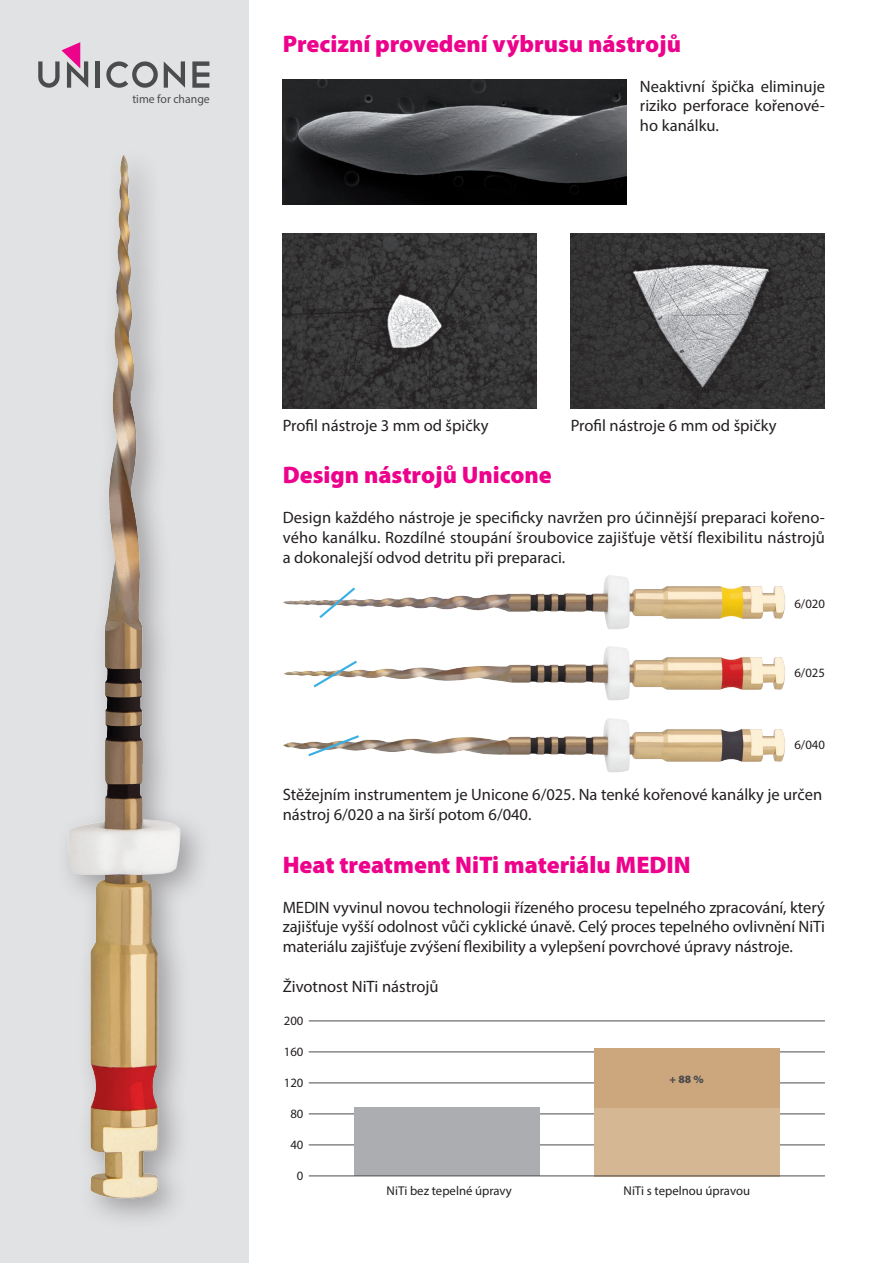
<style>
.page{position:relative;width:893px;height:1263px;background:#fff}
.page>*{position:absolute;margin:0;border:0;box-sizing:border-box;transform-origin:0 0}
.t1{font:900 24px "Myriad Pro";color:#ed028c}
.t2{font:16.5px/19.8px "Myriad Pro";color:#231f20;text-align:justify}
.t3{font:12.75px "Myriad Pro";color:#231f20}
.t4{font:12px "Myriad Pro";color:#4b4c4d}
.t5{font:900 11.25px "Myriad Pro";color:#4b4c4d}
</style>
<div class="page">
<hr style="left:309px;top:1144px;width:516px;height:1px;background:#4b4c4d">
<hr style="left:309px;top:1113px;width:516px;height:1px;background:#4b4c4d">
<hr style="left:309px;top:1082px;width:516px;height:1px;background:#4b4c4d">
<hr style="left:309px;top:1051px;width:516px;height:1px;background:#4b4c4d">
<hr style="left:309px;top:1020px;width:516px;height:1px;background:#4b4c4d">
<div style="left:0;top:0;width:249px;height:1263px;background:#e1e2e4"></div>
<img style="left:283px;top:575px;width:502px;height:55px">
<img style="left:284px;top:646px;width:501px;height:55px">
<img style="left:283px;top:718px;width:502px;height:55px">
<img style="left:67px;top:155px;width:130px;height:1064px">
<img style="left:283px;top:80px;width:343px;height:124px">
<img style="left:283px;top:234px;width:254px;height:174px">
<img style="left:571px;top:234px;width:254px;height:174px">
<svg style="left:317px;top:585px;width:41px;height:35px"></svg>
<svg style="left:311px;top:659px;width:48px;height:30px"></svg>
<svg style="left:306px;top:733px;width:55px;height:25px"></svg>
<div style="left:594px;top:1048px;width:185px;height:128px;background:#d6b794"></div>
<div style="left:594px;top:1048px;width:185px;height:59px;background:#cca77e"></div>
<div style="left:354px;top:1107px;width:186px;height:69px;background:#acadb1"></div>
<hr style="left:309px;top:1175px;width:516px;height:1px;background:#4b4c4d">
<hr style="left:96px;top:61px;width:4px;height:27px;background:#4b4c4d">
<svg style="left:106px;top:61px;width:52px;height:27px"></svg>
<svg style="left:164px;top:61px;width:21px;height:27px"></svg>
<svg style="left:192px;top:61px;width:17px;height:27px"></svg>
<svg style="left:38px;top:42px;width:50px;height:46px"></svg>
<p class="t4" style="left:132px;top:91px;width:79px">time for change</p>
<h1 class="t1" style="left:283px;top:30px;width:400px">Precizní provedení výbrusu nástrojů</h1>
<p class="t2" style="left:640px;top:76px;width:186px">Neaktivní špička eliminuje riziko perforace kořenové&shy;ho kanálku.</p>
<p class="t2" style="left:283px;top:415px;width:207px">Profil nástroje 3 mm od špičky</p>
<p class="t2" style="left:571px;top:415px;width:207px">Profil nástroje 6 mm od špičky</p>
<h1 class="t1" style="left:283px;top:462px;width:271px">Design nástrojů Unicone</h1>
<p class="t2" style="left:283px;top:507px;width:544px">Design každého nástroje je specificky navržen pro účinnější preparaci kořeno&shy;vého kanálku. Rozdílné stoupání šroubovice zajišťuje větší flexibilitu nástrojů a dokonalejší odvod detritu při preparaci.</p>
<p class="t3" style="left:794px;top:596px;width:32px">6/020</p>
<p class="t3" style="left:794px;top:665px;width:32px">6/025</p>
<p class="t3" style="left:794px;top:737px;width:32px">6/040</p>
<p class="t2" style="left:283px;top:785px;width:541px">Stěžejním instrumentem je Unicone 6/025. Na tenké kořenové kanálky je určen nástroj 6/020 a na širší potom 6/040.</p>
<h1 class="t1" style="left:283px;top:851px;width:410px">Heat treatment NiTi materiálu MEDIN</h1>
<p class="t2" style="left:283px;top:897px;width:544px">MEDIN vyvinul novou technologii řízeného procesu tepelného zpracování, který zajišťuje vyšší odolnost vůči cyklické únavě. Celý proces tepelného ovlivnění NiTi materiálu zajišťuje zvýšení flexibility a vylepšení povrchové úpravy nástroje.</p>
<p class="t2" style="left:283px;top:976px;width:157px">Životnost NiTi nástrojů</p>
<p class="t3" style="left:284px;top:1013px;width:21px">200</p>
<p class="t3" style="left:284px;top:1044px;width:21px">160</p>
<p class="t3" style="left:284px;top:1075px;width:21px">120</p>
<p class="t3" style="left:290px;top:1106px;width:15px">80</p>
<p class="t3" style="left:290px;top:1137px;width:15px">40</p>
<p class="t3" style="left:297px;top:1168px;width:8px">0</p>
<p class="t5" style="left:670px;top:1073px;width:36px">+ 88 %</p>
<p class="t3" style="left:387px;top:1183px;width:127px">NiTi bez tepelné úpravy</p>
<p class="t3" style="left:623px;top:1183px;width:128px">NiTi s tepelnou úpravou</p>
</div>
